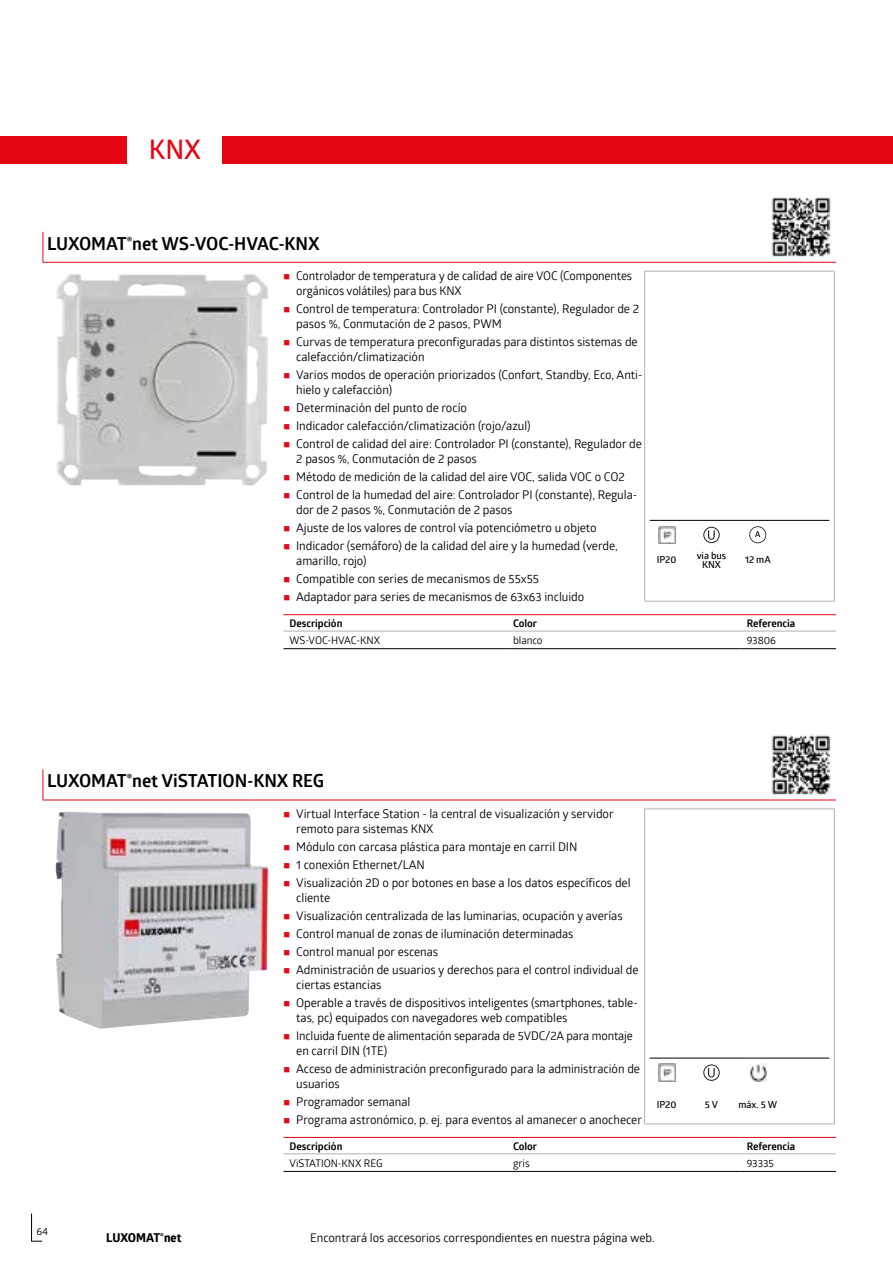
<style>
.page{position:relative;width:893px;height:1263px;background:#fff}
.page>*{position:absolute;margin:0;border:0;box-sizing:border-box;transform-origin:0 0}
.t1{font:600 27px "Glober";color:#e30613}
.t2{font:700 18px "Glober";letter-spacing:-.005em;color:#000}
.t3{font:12px/18px "Glober";letter-spacing:-.005em;color:#000}
.t4{font:700 12px "Globerx";color:#000}
.t5{font:10.5px "Glober";letter-spacing:-.005em;color:#000}
.t6{font:700 10.5px "Glober";letter-spacing:-.005em;color:#000}
.t7{font:600 9.75px/9px "Glober";letter-spacing:-.005em;color:#000;text-align:center}
</style>
<div class="page">
<div style="left:0;top:136px;width:893px;height:28px;background:#e30613"></div>
<svg style="left:31px;top:1213px;width:12px;height:29px"></svg>
<div style="left:128px;top:132px;width:94px;height:36px;background:#fff"></div>
<hr style="left:765px;top:262px;width:71px;height:1px;background:#e30613">
<hr style="left:43px;top:232px;width:1px;height:30px;background:#e30613">
<hr style="left:43px;top:262px;width:212px;height:1px;background:#e30613">
<svg style="left:255px;top:262px;width:16px;height:1px"></svg>
<hr style="left:271px;top:262px;width:494px;height:1px;background:#e30613">
<img style="left:771px;top:197px;width:60px;height:60px">
<img style="left:56px;top:274px;width:212px;height:211px">
<hr style="left:644px;top:271px;width:1px;height:330px;background:#b3b2b2">
<hr style="left:644px;top:271px;width:191px;height:1px;background:#b3b2b2">
<hr style="left:834px;top:271px;width:1px;height:330px;background:#b3b2b2">
<hr style="left:644px;top:601px;width:191px;height:1px;background:#b3b2b2">
<hr style="left:650px;top:520px;width:179px;height:1px;background:#000">
<img style="left:658px;top:526px;width:17px;height:17px">
<div style="left:703px;top:527px;width:17px;height:16px;border:1px solid #231f20;border-radius:50%"></div>
<svg style="left:708px;top:530px;width:7px;height:10px"></svg>
<svg style="left:749px;top:526px;width:17px;height:17px"></svg>
<svg style="left:283px;top:615px;width:553px;height:16px"></svg>
<hr style="left:283px;top:648px;width:224px;height:1px;background:#000">
<hr style="left:507px;top:648px;width:234px;height:1px;background:#000">
<hr style="left:741px;top:648px;width:95px;height:1px;background:#000">
<hr style="left:283px;top:614px;width:224px;height:1px;background:#e30613">
<hr style="left:283px;top:631px;width:224px;height:1px;background:#b3b2b2">
<hr style="left:507px;top:631px;width:234px;height:1px;background:#b3b2b2">
<hr style="left:741px;top:631px;width:95px;height:1px;background:#b3b2b2">
<hr style="left:507px;top:614px;width:234px;height:1px;background:#e30613">
<hr style="left:741px;top:614px;width:95px;height:1px;background:#e30613">
<hr style="left:765px;top:800px;width:71px;height:1px;background:#e30613">
<hr style="left:43px;top:769px;width:1px;height:31px;background:#e30613">
<hr style="left:43px;top:800px;width:212px;height:1px;background:#e30613">
<svg style="left:255px;top:800px;width:16px;height:1px"></svg>
<hr style="left:271px;top:800px;width:494px;height:1px;background:#e30613">
<img style="left:771px;top:735px;width:60px;height:60px">
<img style="left:56px;top:811px;width:212px;height:218px">
<hr style="left:644px;top:809px;width:1px;height:314px;background:#b3b2b2">
<hr style="left:644px;top:808px;width:191px;height:1px;background:#b3b2b2">
<hr style="left:834px;top:809px;width:1px;height:314px;background:#b3b2b2">
<hr style="left:644px;top:1123px;width:191px;height:1px;background:#b3b2b2">
<hr style="left:650px;top:1058px;width:179px;height:1px;background:#000">
<img style="left:658px;top:1064px;width:17px;height:17px">
<div style="left:703px;top:1064px;width:17px;height:17px;border:1px solid #231f20;border-radius:50%"></div>
<svg style="left:708px;top:1068px;width:7px;height:9px"></svg>
<img style="left:749px;top:1064px;width:17px;height:17px">
<hr style="left:283px;top:1171px;width:224px;height:1px;background:#000">
<hr style="left:507px;top:1171px;width:234px;height:1px;background:#000">
<hr style="left:741px;top:1171px;width:95px;height:1px;background:#000">
<hr style="left:283px;top:1137px;width:224px;height:1px;background:#e30613">
<hr style="left:283px;top:1153px;width:224px;height:1px;background:#b3b2b2">
<hr style="left:507px;top:1153px;width:234px;height:1px;background:#b3b2b2">
<hr style="left:741px;top:1153px;width:95px;height:1px;background:#b3b2b2">
<hr style="left:507px;top:1137px;width:234px;height:1px;background:#e30613">
<hr style="left:741px;top:1137px;width:95px;height:1px;background:#e30613">
<h1 class="t1" style="left:149px;top:131px;width:54px">KNX</h1>
<h2 class="t2" style="left:47px;top:230px;width:274px">LUXOMAT<sup>®</sup>net WS-VOC-HVAC-KNX</h2>
<p class="t3" style="left:296px;top:268px;width:337px;line-height:15px">Controlador de temperatura y de calidad de aire VOC (Componentes orgánicos volátiles) para bus KNX</p>
<p class="t3" style="left:296px;top:301px;width:344px;line-height:15px">Control de temperatura: Controlador PI (constante), Regulador de 2 pasos %, Conmutación de 2 pasos, PWM</p>
<p class="t3" style="left:296px;top:334px;width:343px;line-height:15px">Curvas de temperatura preconfiguradas para distintos sistemas de calefacción/climatización</p>
<p class="t3" style="left:296px;top:367px;width:348px;line-height:15px">Varios modos de operación priorizados (Confort, Standby, Eco, Anti&shy;hielo y calefacción)</p>
<p class="t3" style="left:296px;top:398px;width:347px">Determinación del punto de rocío<br>Indicador calefacción/climatización (rojo/azul)<br>Control de calidad del aire: Controlador PI (constante), Regulador de</p>
<p class="t3" style="left:296px;top:449px;width:342px">2 pasos %, Conmutación de 2 pasos<br>Método de medición de la calidad del aire VOC, salida VOC o CO2<br>Control de la humedad del aire: Controlador PI (constante), Regula-</p>
<p class="t3" style="left:296px;top:500px;width:323px">dor de 2 pasos %, Conmutación de 2 pasos<br>Ajuste de los valores de control vía potenciómetro u objeto<br>Indicador (semáforo) de la calidad del aire y la humedad (verde,</p>
<p class="t3" style="left:296px;top:551px;width:290px">amarillo, rojo)<br>Compatible con series de mecanismos de 55x55<br>Adaptador para series de mecanismos de 63x63 incluido</p>
<p class="t7" style="left:657px;top:555px;width:21px">IP20</p>
<p class="t7" style="left:697px;top:550px;width:31px">via bus<br>KNX</p>
<p class="t7" style="left:745px;top:555px;width:27px">12 mA</p>
<p class="t6" style="left:289px;top:616px;width:54px">Descripción</p>
<p class="t6" style="left:513px;top:616px;width:26px">Color</p>
<p class="t6" style="left:747px;top:616px;width:50px">Referencia</p>
<p class="t5" style="left:289px;top:633px;width:92px">WS-VOC-HVAC-KNX</p>
<p class="t5" style="left:513px;top:633px;width:31px">blanco</p>
<p class="t5" style="left:747px;top:633px;width:31px">93806</p>
<h2 class="t2" style="left:47px;top:768px;width:279px">LUXOMAT<sup>®</sup>net ViSTATION-KNX REG</h2>
<p class="t3" style="left:296px;top:806px;width:319px;line-height:15px">Virtual Interface Station - la central de visualización y servidor remoto para sistemas KNX</p>
<p class="t3" style="left:296px;top:837px;width:336px">Módulo con carcasa plástica para montaje en carril DIN<br>1 conexión Ethernet/LAN<br>Visualización 2D o por botones en base a los datos específicos del</p>
<p class="t3" style="left:296px;top:888px;width:344px">cliente<br>Visualización centralizada de las luminarias, ocupación y averías Control manual de zonas de iluminación determinadas<br>Control manual por escenas<br>Administración de usuarios y derechos para el control individual de</p>
<p class="t3" style="left:296px;top:975px;width:343px">ciertas estancias<br>Operable a través de dispositivos inteligentes (smartphones, table-</p>
<p class="t3" style="left:296px;top:1008px;width:338px">tas, pc) equipados con navegadores web compatibles<br>Incluida fuente de alimentación separada de 5VDC/2A para montaje</p>
<p class="t3" style="left:296px;top:1041px;width:345px">en carril DIN (1TE)<br>Acceso de administración preconfigurado para la administración de</p>
<p class="t3" style="left:296px;top:1074px;width:347px">usuarios<br>Programador semanal<br>Programa astronómico, p. ej. para eventos al amanecer o anochecer</p>
<p class="t7" style="left:657px;top:1099px;width:21px">IP20</p>
<p class="t7" style="left:705px;top:1099px;width:15px">5 V</p>
<p class="t7" style="left:739px;top:1099px;width:40px">máx. 5 W</p>
<p class="t5" style="left:36px;top:1224px;width:13px">64</p>
<p class="t6" style="left:289px;top:1138px;width:54px">Descripción</p>
<p class="t6" style="left:513px;top:1138px;width:26px">Color</p>
<p class="t6" style="left:747px;top:1138px;width:50px">Referencia</p>
<p class="t5" style="left:289px;top:1156px;width:95px">ViSTATION-KNX REG</p>
<p class="t5" style="left:513px;top:1156px;width:18px">gris</p>
<p class="t5" style="left:747px;top:1156px;width:29px">93335</p>
<p class="t4" style="left:106px;top:1229px;width:77px">LUXOMAT<sup>®</sup>net</p>
<p class="t3" style="left:310px;top:1228px;width:346px">Encontrará los accesorios correspondientes en nuestra página web.</p>
</div>
